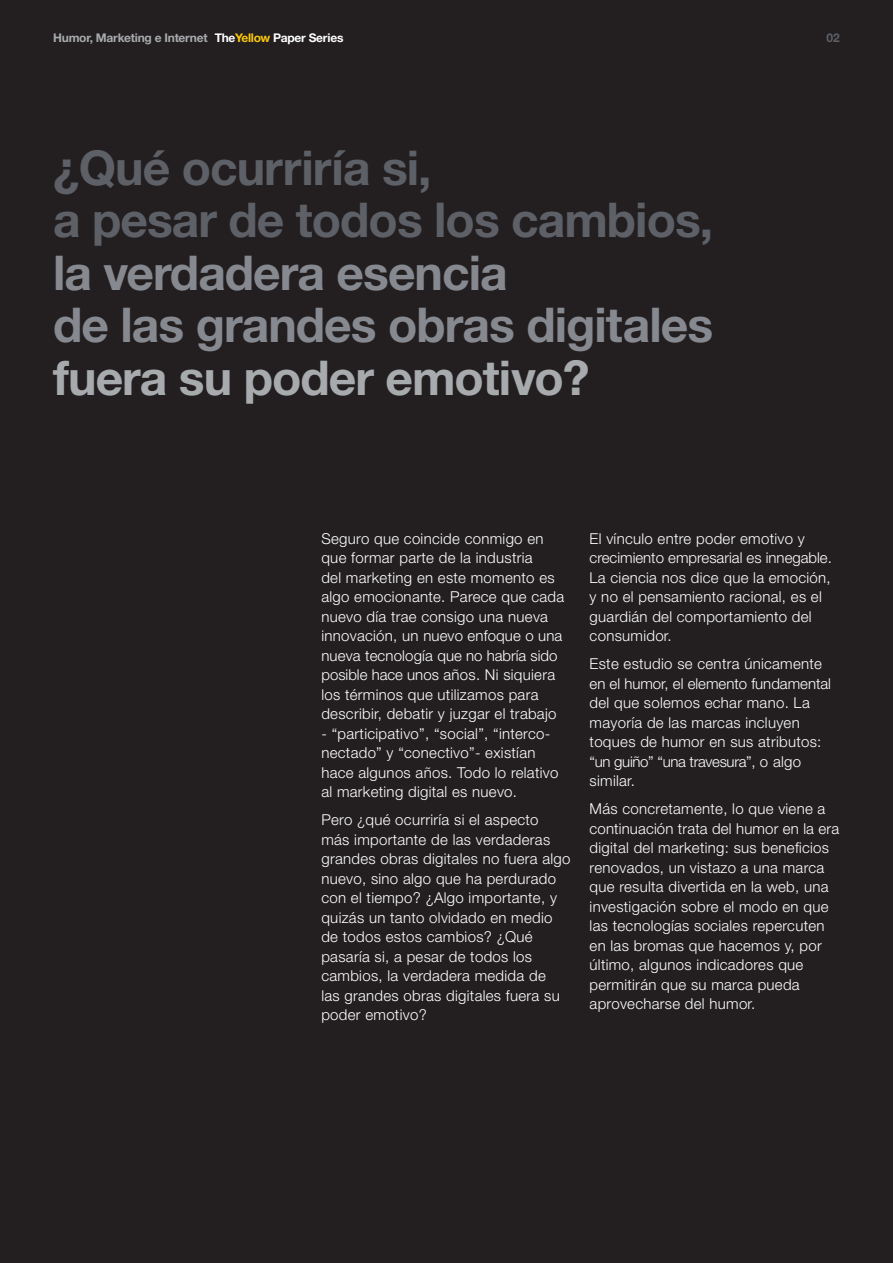
<style>
.page{position:relative;width:893px;height:1263px;background:#231f20}
.page>*{position:absolute;margin:0;border:0;box-sizing:border-box;transform-origin:0 0}
.t1{font:700 48px/52.5px "Helvetica Neue CE";letter-spacing:-.02em;color:#86898f}
.t2{font:700 48px/52.5px "Helvetica Neue CE";letter-spacing:-.02em;color:#5d6067}
.t3{font:700 48px "Helvetica Neue CE";letter-spacing:-.02em;color:#a8abae}
.t4{font:300 15px/19.5px "Helvetica Neue CE";letter-spacing:.02em;color:#fff}
.t5{font:700 12px "Helvetica Neue CE";letter-spacing:-.02em;color:#a8abae}
.t6{font:700 12px "Helvetica Neue";color:#5d6067}
.s1{color:#fff}
.s2{color:#f9c709}
</style>
<div class="page">
<p class="t5" style="left:53px;top:34px;width:292px">Humor, Marketing e Internet <span class="s1">The</span><span class="s2">Yellow</span> <span class="s1">Paper Series</span></p>
<h1 class="t2" style="left:53px;top:145px;width:662px">¿Qué ocurriría si,<br>a pesar de todos los cambios,</h1>
<h1 class="t1" style="left:53px;top:250px;width:661px">la verdadera esencia<br>de las grandes obras digitales</h1>
<h1 class="t3" style="left:53px;top:360px;width:538px">fuera su poder emotivo?</h1>
<p class="t6" style="left:826px;top:31px;width:15px">02</p>
<p class="t4" style="left:321px;top:530px;width:244px">Seguro que coincide conmigo en que formar parte de la industria<br>del marketing en este momento es algo emocionante. Parece que cada nuevo día trae consigo una nueva innovación, un nuevo enfoque o una nueva tecnología que no habría sido posible hace unos años. Ni siquiera los términos que utilizamos para describir, debatir y juzgar el trabajo</p>
<p class="t4" style="left:321px;top:725px;width:238px">- “participativo”, “social”, “interco&shy;nectado” y “conectivo”- existían hace algunos años. Todo lo relativo al marketing digital es nuevo.</p>
<p class="t4" style="left:321px;top:811px;width:251px">Pero ¿qué ocurriría si el aspecto<br>más importante de las verdaderas grandes obras digitales no fuera algo nuevo, sino algo que ha perdurado con el tiempo? ¿Algo importante, y quizás un tanto olvidado en medio de todos estos cambios? ¿Qué pasaría si, a pesar de todos los cambios, la verdadera medida de<br>las grandes obras digitales fuera su poder emotivo?</p>
<p class="t4" style="left:590px;top:530px;width:244px">El vínculo entre poder emotivo y crecimiento empresarial es innegable.<br>La ciencia nos dice que la emoción, y no el pensamiento racional, es el guardián del comportamiento del consumidor.</p>
<p class="t4" style="left:590px;top:655px;width:243px">Este estudio se centra únicamente en el humor, el elemento fundamental del que solemos echar mano. La mayoría de las marcas incluyen toques de humor en sus atributos: “un guiño” “una travesura”, o algo similar.</p>
<p class="t4" style="left:590px;top:800px;width:251px">Más concretamente, lo que viene a continuación trata del humor en la era digital del marketing: sus beneficios renovados, un vistazo a una marca que resulta divertida en la web, una investigación sobre el modo en que las tecnologías sociales repercuten en las bromas que hacemos y, por último, algunos indicadores que permitirán que su marca pueda aprovecharse del humor.</p>
</div>
